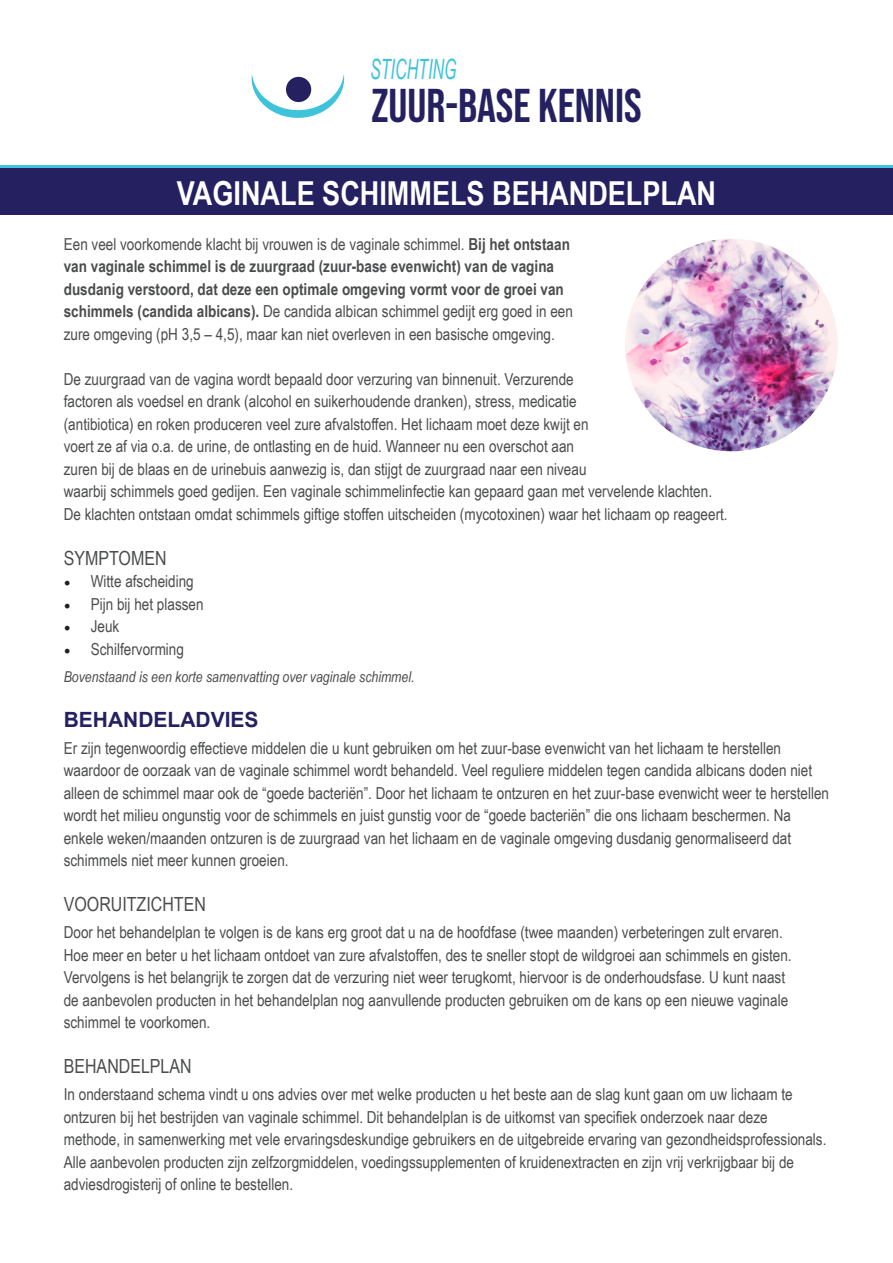
<style>
.page{position:relative;width:893px;height:1263px;background:#fff}
.page>*{position:absolute;margin:0;border:0;box-sizing:border-box;transform-origin:0 0}
.t1{font:47.1px "Bebas Neue";color:#252161}
.t2{font:700 33px "Arial Narrow";color:#fff}
.t3{font:italic 27.9px "Arial Narrow";color:#3ec3db;scale:.7 1}
.t4{font:700 21px "Arial";color:#252161}
.t5{font:19.5px "Arial Narrow";color:#4b4c4d}
.t6{font:16.5px/22.5px "Arial Narrow";color:#4b4c4d}
.t7{font:700 16.5px/22.5px "Arial Narrow";color:#4b4c4d}
.t8{font:italic 15px "Arial Narrow";color:#4b4c4d}
.s1{font-weight:400}
.s2{font-family:"Minion Pro";font-size:18px;color:#231f20}
</style>
<div class="page">
<div style="left:0;top:165px;width:893px;height:47px;background:#3ec3db"></div>
<svg style="left:251px;top:74px;width:93px;height:44px"></svg>
<img style="left:625px;top:239px;width:213px;height:212px;border-radius:106px">
<div style="left:0;top:168px;width:893px;height:47px;background:#252161"></div>
<p class="t3" style="left:370px;top:50px;width:125px">STICHTING</p>
<p class="t1" style="left:371px;top:79px;width:272px">ZUUR-BASE KENNIS</p>
<p class="t2" style="left:177px;top:168px;width:541px">VAGINALE SCHIMMELS BEHANDELPLAN</p>
<p class="t7" style="left:64px;top:232px;width:511px"><span class="s1">Een veel voorkomende klacht bij vrouwen is de vaginale schimmel.</span> Bij het ontstaan van vaginale schimmel is de zuurgraad (zuur-base evenwicht) van de vagina dusdanig verstoord, dat deze een optimale omgeving vormt voor de groei van schimmels (candida albicans). <span class="s1">De candida albican schimmel gedijt erg goed in een zure omgeving (pH 3,5 – 4,5), maar kan niet overleven in een basische omgeving.</span></p>
<p class="t6" style="left:64px;top:367px;width:665px">De zuurgraad van de vagina wordt bepaald door verzuring van binnenuit. Verzurende<br>factoren als voedsel en drank (alcohol en suikerhoudende dranken), stress, medicatie<br>(antibiotica) en roken produceren veel zure afvalstoffen. Het lichaam moet deze kwijt en<br>voert ze af via o.a. de urine, de ontlasting en de huid. Wanneer nu een overschot aan<br>zuren bij de blaas en de urinebuis aanwezig is, dan stijgt de zuurgraad naar een niveau<br>waarbij schimmels goed gedijen. Een vaginale schimmelinfectie kan gepaard gaan met vervelende klachten.<br>De klachten ontstaan omdat schimmels giftige stoffen uitscheiden (mycotoxinen) waar het lichaam op reageert.</p>
<p class="t5" style="left:64px;top:544px;width:104px">SYMPTOMEN</p>
<p class="t6" style="left:64px;top:570px;width:132px"><span class="s2">•</span> Witte afscheiding</p>
<p class="t6" style="left:64px;top:592px;width:141px"><span class="s2">•</span> Pijn bij het plassen</p>
<p class="t6" style="left:64px;top:615px;width:57px"><span class="s2">•</span> Jeuk</p>
<p class="t6" style="left:64px;top:637px;width:122px"><span class="s2">•</span> Schilfervorming</p>
<p class="t8" style="left:64px;top:666px;width:352px">Bovenstaand is een korte samenvatting over vaginale schimmel.</p>
<p class="t4" style="left:64px;top:705px;width:196px">BEHANDELADVIES</p>
<p class="t6" style="left:64px;top:736px;width:767px">Er zijn tegenwoordig effectieve middelen die u kunt gebruiken om het zuur-base evenwicht van het lichaam te herstellen waardoor de oorzaak van de vaginale schimmel wordt behandeld. Veel reguliere middelen tegen candida albicans doden niet alleen de schimmel maar ook de “goede bacteriën”. Door het lichaam te ontzuren en het zuur-base evenwicht weer te herstellen wordt het milieu ongunstig voor de schimmels en juist gunstig voor de “goede bacteriën” die ons lichaam beschermen. Na enkele weken/maanden ontzuren is de zuurgraad van het lichaam en de vaginale omgeving dusdanig genormaliseerd dat schimmels niet meer kunnen groeien.</p>
<p class="t5" style="left:64px;top:890px;width:144px">VOORUITZICHTEN</p>
<p class="t6" style="left:64px;top:921px;width:729px">Door het behandelplan te volgen is de kans erg groot dat u na de hoofdfase (twee maanden) verbeteringen zult ervaren.<br>Hoe meer en beter u het lichaam ontdoet van zure afvalstoffen, des te sneller stopt de wildgroei aan schimmels en gisten.<br>Vervolgens is het belangrijk te zorgen dat de verzuring niet weer terugkomt, hiervoor is de onderhoudsfase. U kunt naast de aanbevolen producten in het behandelplan nog aanvullende producten gebruiken om de kans op een nieuwe vaginale schimmel te voorkomen.</p>
<p class="t5" style="left:64px;top:1052px;width:129px">BEHANDELPLAN</p>
<p class="t6" style="left:64px;top:1083px;width:764px">In onderstaand schema vindt u ons advies over met welke producten u het beste aan de slag kunt gaan om uw lichaam te ontzuren bij het bestrijden van vaginale schimmel. Dit behandelplan is de uitkomst van specifiek onderzoek naar deze methode, in samenwerking met vele ervaringsdeskundige gebruikers en de uitgebreide ervaring van gezondheidsprofessionals.<br>Alle aanbevolen producten zijn zelfzorgmiddelen, voedingssupplementen of kruidenextracten en zijn vrij verkrijgbaar bij de adviesdrogisterij of online te bestellen.</p>
</div>
